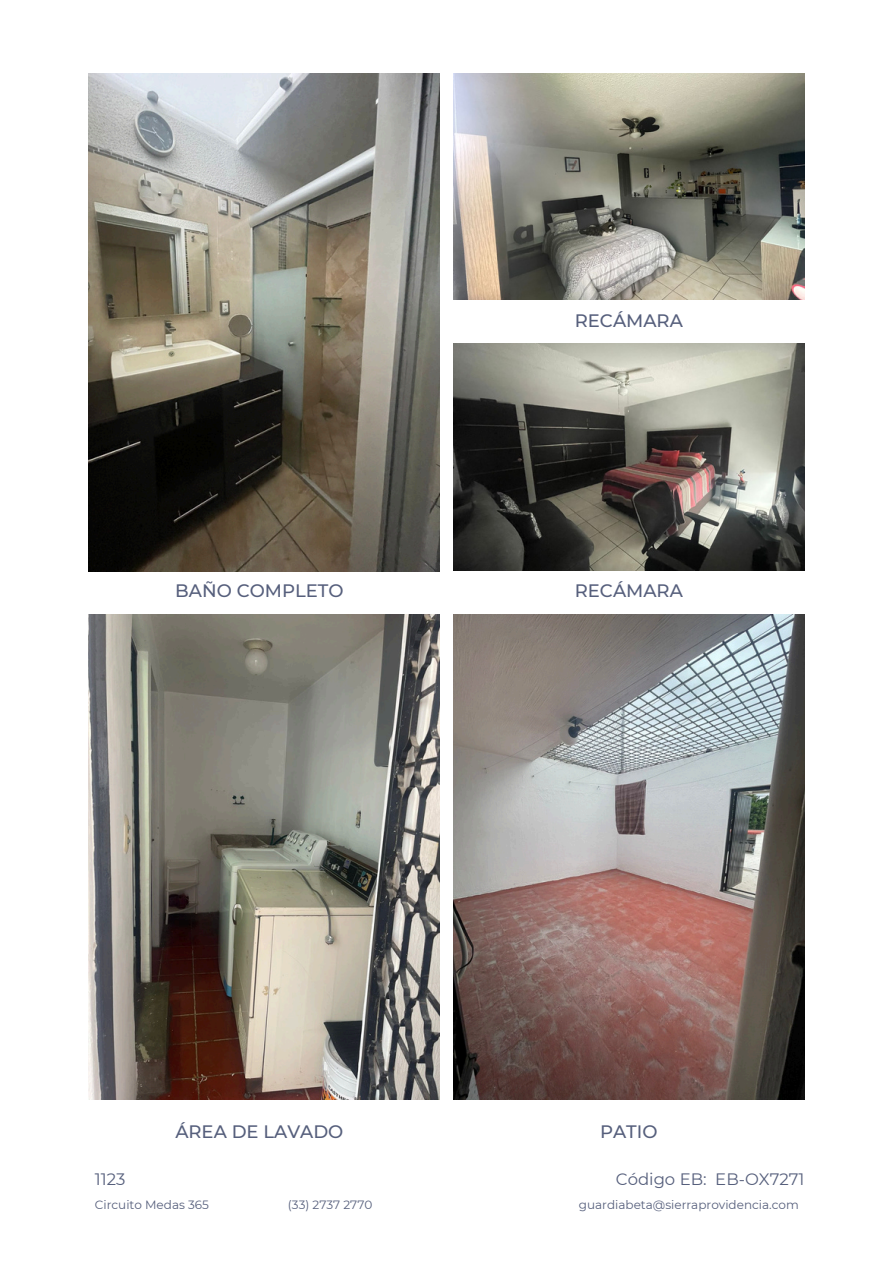
<style>
.page{position:relative;width:894px;height:1264px;background:#fff}
.page>*{position:absolute;margin:0;border:0;box-sizing:border-box;transform-origin:0 0}
.t1{font:500 18px "Montserrat";color:#565f7c}
.t2{font:16.5px "Montserrat";color:#565f7c}
.t3{font:12px "Montserrat";color:#565f7c}
</style>
<div class="page">
<img style="left:453px;top:73px;width:351px;height:227px">
<img style="left:89px;top:73px;width:351px;height:498px">
<img style="left:453px;top:344px;width:351px;height:226px">
<img style="left:453px;top:614px;width:351px;height:485px">
<img style="left:89px;top:614px;width:351px;height:485px">
<p class="t1" style="left:175px;top:579px;width:170px">BAÑO COMPLETO</p>
<h1 class="t1" style="left:175px;top:1120px;width:169px">ÁREA DE LAVADO</h1>
<p class="t1" style="left:574px;top:309px;width:109px">RECÁMARA</p>
<h1 class="t1" style="left:574px;top:579px;width:109px">RECÁMARA</h1>
<h2 class="t1" style="left:600px;top:1120px;width:59px">PATIO</h2>
<p class="t2" style="left:95px;top:1169px;width:32px">1123</p>
<p class="t2" style="left:615px;top:1169px;width:190px">Código EB: EB-OX7271</p>
<p class="t3" style="left:95px;top:1197px;width:116px">Circuito Medas 365</p>
<h1 class="t3" style="left:288px;top:1197px;width:86px">(33) 2737 2770</h1>
<p class="t3" style="left:578px;top:1197px;width:221px">guardiabeta@sierraprovidencia.com</p>
</div>
